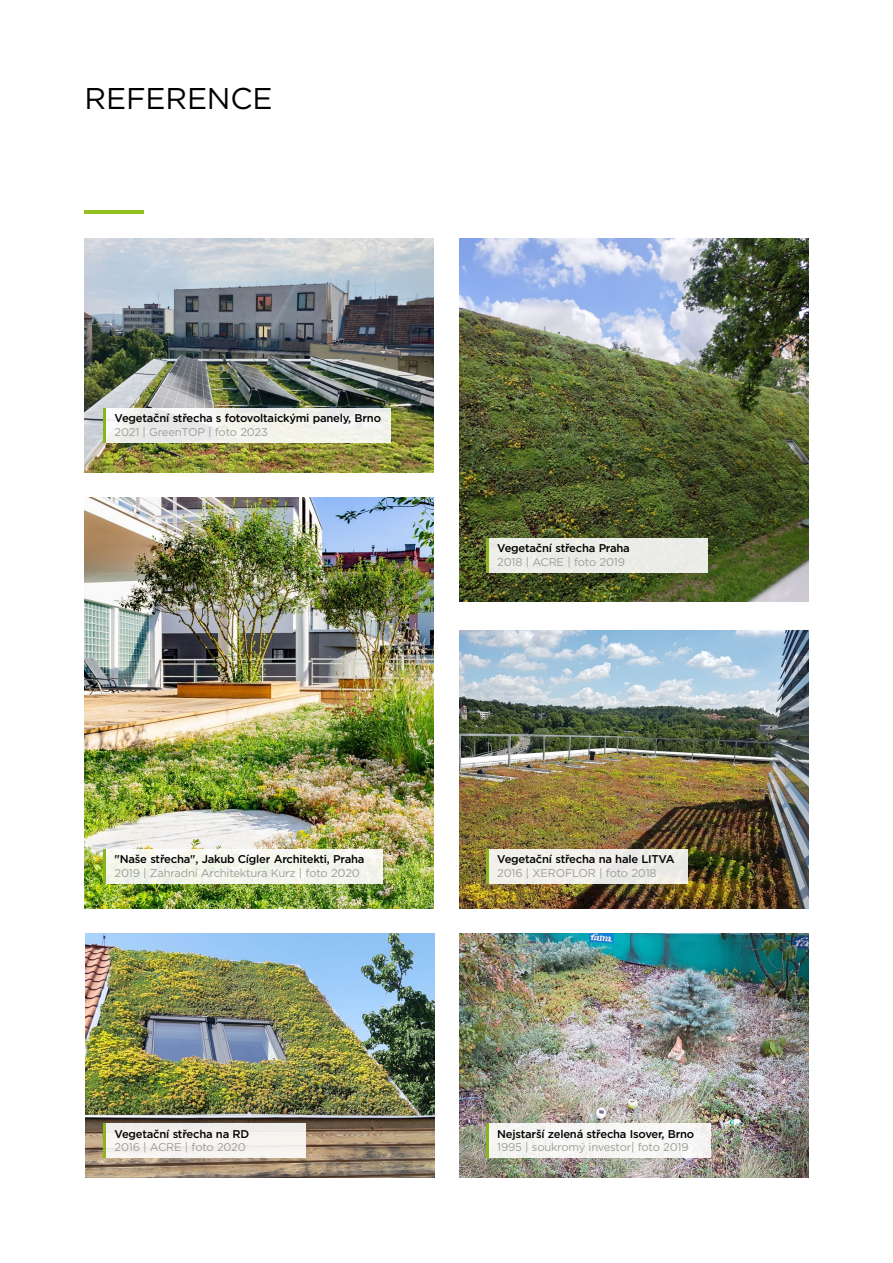
<style>
.page{position:relative;width:893px;height:1263px;background:#fff}
.page>*{position:absolute;margin:0;border:0;box-sizing:border-box;transform-origin:0 0}
.t1{font:30px "Gotham";letter-spacing:-.005em;color:#000}
.t2{font:500 11.25px "Gotham";letter-spacing:-.02em;color:#000}
.t3{font:11.25px "Gotham";letter-spacing:-.02em;color:#9d9d9c}
</style>
<div class="page">
<hr style="left:85px;top:210px;width:59px;height:4px;background:#95c11f">
<img style="left:85px;top:238px;width:349px;height:234px">
<img style="left:85px;top:497px;width:349px;height:411px">
<img style="left:459px;top:238px;width:349px;height:363px">
<img style="left:459px;top:631px;width:349px;height:277px">
<img style="left:459px;top:933px;width:349px;height:245px">
<img style="left:85px;top:933px;width:349px;height:245px">
<div style="left:104px;top:849px;width:279px;height:34px;background:linear-gradient(to bottom,#f8f8f1,#f0f4e8)"></div>
<hr style="left:104px;top:849px;width:2px;height:34px;background:#8ab31d">
<div style="left:104px;top:1123px;width:202px;height:34px;background:#f6f3f0"></div>
<hr style="left:104px;top:1123px;width:2px;height:34px;background:#8ab31d">
<div style="left:104px;top:408px;width:287px;height:34px;background:linear-gradient(to bottom,#f0f1ee,#f0f0e9)"></div>
<hr style="left:104px;top:408px;width:2px;height:34px;background:#8ab31d">
<div style="left:486px;top:849px;width:202px;height:34px;background:#f0eee9"></div>
<hr style="left:486px;top:849px;width:3px;height:34px;background:#8ab31d">
<div style="left:486px;top:538px;width:222px;height:34px;background:#ebece8"></div>
<div style="left:486px;top:1123px;width:225px;height:34px;background:#f6f6f4"></div>
<hr style="left:486px;top:1123px;width:3px;height:34px;background:#8ab31d">
<hr style="left:486px;top:538px;width:3px;height:34px;background:#8ab31d">
<h1 class="t1" style="left:85px;top:79px;width:190px">REFERENCE</h1>
<p class="t2" style="left:115px;top:411px;width:268px">Vegetační střecha s fotovoltaickými panely, Brno</p>
<p class="t3" style="left:115px;top:425px;width:155px">2021 | GreenTOP | foto 2023</p>
<p class="t2" style="left:115px;top:852px;width:251px">"Naše střecha", Jakub Cígler Architekti, Praha</p>
<p class="t3" style="left:115px;top:865px;width:247px">2019 | Zahradní Architektura Kurz | foto 2020</p>
<p class="t2" style="left:115px;top:1126px;width:136px">Vegetační střecha na RD</p>
<p class="t3" style="left:115px;top:1140px;width:133px">2016 | ACRE | foto 2020</p>
<p class="t2" style="left:497px;top:541px;width:134px">Vegetační střecha Praha</p>
<p class="t3" style="left:497px;top:555px;width:129px">2018 | ACRE | foto 2019</p>
<p class="t2" style="left:497px;top:852px;width:179px">Vegetační střecha na hale LITVA</p>
<p class="t3" style="left:497px;top:865px;width:161px">2016 | XEROFLOR | foto 2018</p>
<p class="t2" style="left:497px;top:1126px;width:198px">Nejstarší zelená střecha Isover, Brno</p>
<p class="t3" style="left:497px;top:1140px;width:193px">1995 | soukromý investor| foto 2019</p>
</div>
